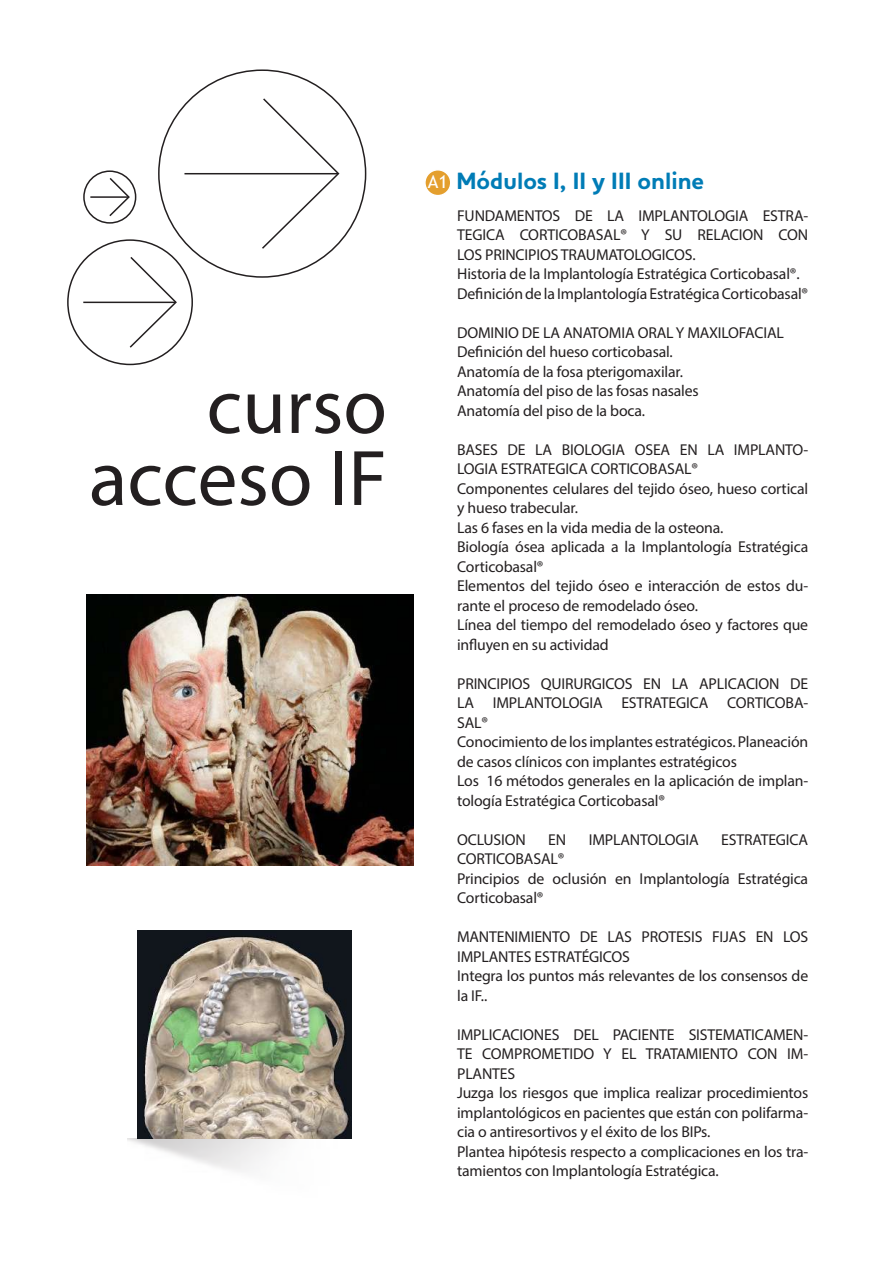
<style>
.page{position:relative;width:893px;height:1263px;background:#fff}
.page>*{position:absolute;margin:0;border:0;box-sizing:border-box;transform-origin:0 0}
.t1{font:79.35px/72px "Myriad Pro";color:#231f20;text-align:right}
.t2{font:700 24px "Houschka Pro";color:#007cb6}
.t3{font:15.75px/19.5px "Myriad Pro";letter-spacing:-.01em;color:#231f20}
.s1{font-family:"Trebuchet MS";font-weight:400;font-size:18px;color:#fff}
</style>
<div class="page">
<div style="left:83px;top:170px;width:53px;height:54px;border:2px solid #231f20;border-radius:50%"></div>
<hr style="left:90px;top:196px;width:38px;height:2px;background:#231f20">
<svg style="left:108px;top:176px;width:23px;height:42px"></svg>
<div style="left:67px;top:239px;width:126px;height:126px;border:2px solid #231f20;border-radius:50%"></div>
<hr style="left:83px;top:302px;width:92px;height:1px;background:#231f20">
<svg style="left:128px;top:255px;width:50px;height:94px"></svg>
<hr style="left:184px;top:173px;width:153px;height:1px;background:#231f20">
<svg style="left:260px;top:97px;width:81px;height:153px"></svg>
<img style="left:128px;top:1138px;width:224px;height:34px">
<div style="left:425px;top:170px;width:26px;height:26px;background:#e49f2e;border-radius:50%"></div>
<div style="left:424px;top:169px;width:27px;height:27px;border:2px solid #fff;border-radius:50%"></div>
<img style="left:86px;top:594px;width:328px;height:271px">
<img style="left:138px;top:931px;width:213px;height:208px">
<h1 class="t1" style="left:89px;top:369px;width:299px">curso acceso IF</h1>
<h2 class="t2" style="left:428px;top:165px;width:278px"><span class="s1">A1</span> Módulos I, II y III online</h2>
<p class="t3" style="left:457px;top:205px;width:353px">FUNDAMENTOS DE LA IMPLANTOLOGIA ESTRA-TEGICA CORTICOBASAL® Y SU RELACION CON LOS PRINCIPIOS TRAUMATOLOGICOS.<br>Historia de la Implantología Estratégica Corticobasal®.<br>Definición de la Implantología Estratégica Corticobasal®</p>
<p class="t3" style="left:457px;top:322px;width:328px">DOMINIO DE LA ANATOMIA ORAL Y MAXILOFACIAL Definición del hueso corticobasal.<br>Anatomía de la fosa pterigomaxilar.<br>Anatomía del piso de las fosas nasales<br>Anatomía del piso de la boca.</p>
<p class="t3" style="left:457px;top:439px;width:353px">BASES DE LA BIOLOGIA OSEA EN LA IMPLANTO-LOGIA ESTRATEGICA CORTICOBASAL®<br>Componentes celulares del tejido óseo, hueso cortical y hueso trabecular.<br>Las 6 fases en la vida media de la osteona.<br>Biología ósea aplicada a la Implantología Estratégica Corticobasal®<br>Elementos del tejido óseo e interacción de estos du&shy;rante el proceso de remodelado óseo.<br>Línea del tiempo del remodelado óseo y factores que influyen en su actividad</p>
<p class="t3" style="left:457px;top:673px;width:353px">PRINCIPIOS QUIRURGICOS EN LA APLICACION DE LA IMPLANTOLOGIA ESTRATEGICA CORTICOBA-SAL®<br>Conocimiento de los implantes estratégicos. Planeación de casos clínicos con implantes estratégicos<br>Los 16 métodos generales en la aplicación de implan&shy;tología Estratégica Corticobasal®</p>
<p class="t3" style="left:457px;top:829px;width:70px">OCLUSION</p>
<p class="t3" style="left:548px;top:829px;width:19px">EN</p>
<p class="t3" style="left:589px;top:829px;width:111px">IMPLANTOLOGIA</p>
<p class="t3" style="left:721px;top:829px;width:89px">ESTRATEGICA</p>
<p class="t3" style="left:457px;top:849px;width:353px">CORTICOBASAL®<br>Principios de oclusión en Implantología Estratégica<br>Corticobasal®</p>
<p class="t3" style="left:457px;top:927px;width:353px">MANTENIMIENTO DE LAS PROTESIS FIJAS EN LOS<br>IMPLANTES ESTRATÉGICOS<br>Integra los puntos más relevantes de los consensos de la IF..</p>
<p class="t3" style="left:457px;top:1024px;width:353px">IMPLICACIONES DEL PACIENTE SISTEMATICAMEN-TE COMPROMETIDO Y EL TRATAMIENTO CON IM-PLANTES<br>Juzga los riesgos que implica realizar procedimientos implantológicos en pacientes que están con polifarma&shy;cia o antiresortivos y el éxito de los BIPs.<br>Plantea hipótesis respecto a complicaciones en los tra&shy;tamientos con Implantología Estratégica.</p>
</div>
